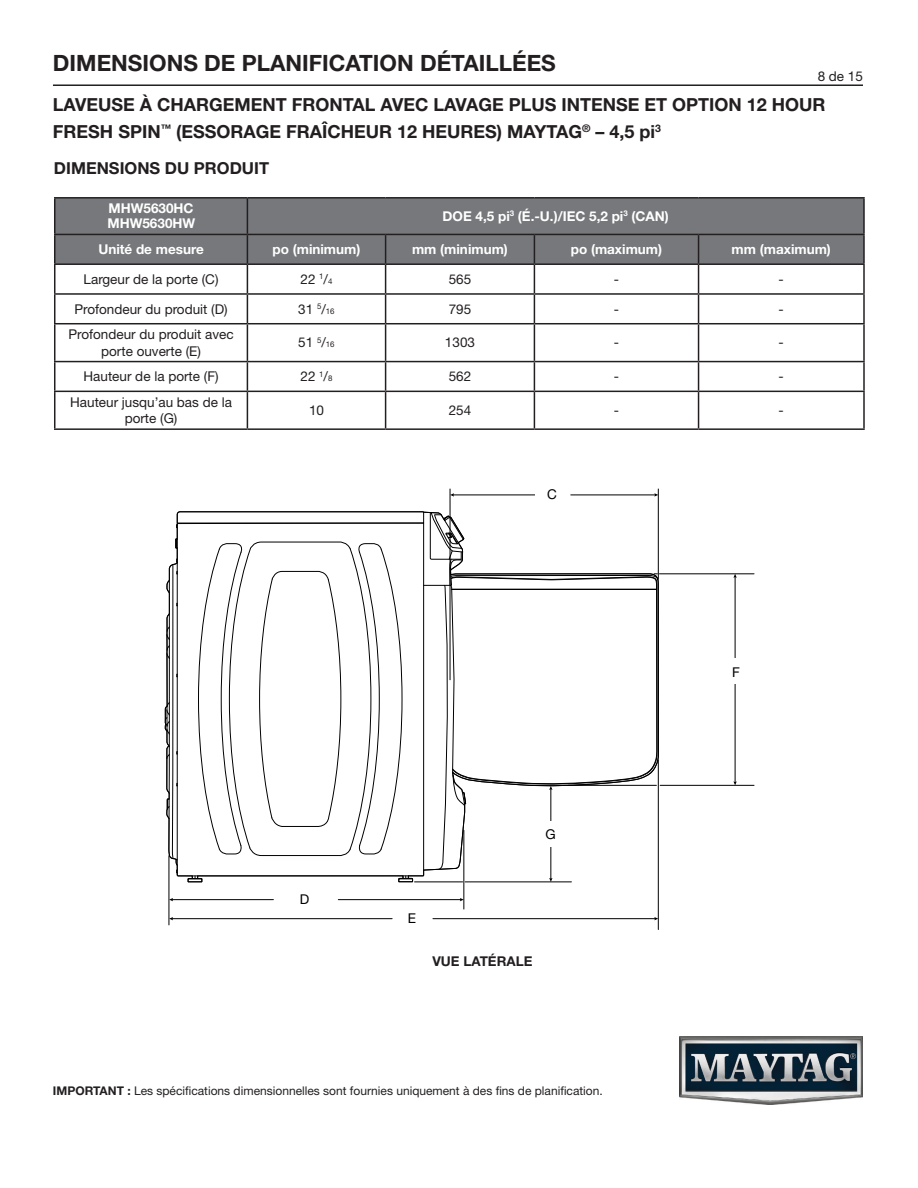
<style>
.page{position:relative;width:918px;height:1188px;background:#fff}
.page>*{position:absolute;margin:0;border:0;box-sizing:border-box;transform-origin:0 0}
.t1{font:700 22.5px "Helvetica Neue LT Std";color:#231f20}
.t2{font:700 18px/27px "Helvetica Neue LT Std";color:#231f20}
.t3{font:700 16.5px "Helvetica Neue LT Std";color:#231f20}
._2_Body{font:13.5px/16.2px "Helvetica Neue LT Std";color:#231f20;text-align:center}
._2_Body-2{font:700 13.5px/15px "Helvetica Neue LT Std";color:#fff}
.t4{font:700 13.5px "Helvetica Neue LT Std";color:#231f20}
.t5{font:13.5px "Helvetica Neue LT Std";color:#000}
.t6{font:12px "Helvetica Neue LT Std";color:#231f20}
.s1{font-size:7.8px}
.s2{font-weight:700}
</style>
<div class="page">
<hr style="left:53px;top:84px;width:810px;height:2px;background:#231f20">
<img style="left:680px;top:1037px;width:183px;height:68px">
<div style="left:55px;top:199px;width:808px;height:64px;background:#76787b"></div>
<hr style="left:863px;top:199px;width:2px;height:35px;background:#231f20">
<hr style="left:54px;top:197px;width:193px;height:2px;background:#231f20">
<hr style="left:54px;top:199px;width:1px;height:35px;background:#231f20">
<hr style="left:247px;top:197px;width:139px;height:2px;background:#231f20">
<hr style="left:386px;top:197px;width:148px;height:2px;background:#231f20">
<hr style="left:534px;top:197px;width:165px;height:2px;background:#231f20">
<hr style="left:699px;top:197px;width:166px;height:2px;background:#231f20">
<hr style="left:54px;top:234px;width:193px;height:1px;background:#231f20">
<hr style="left:247px;top:234px;width:139px;height:1px;background:#231f20">
<hr style="left:386px;top:234px;width:148px;height:1px;background:#231f20">
<hr style="left:534px;top:234px;width:165px;height:1px;background:#231f20">
<hr style="left:699px;top:234px;width:166px;height:1px;background:#231f20">
<hr style="left:863px;top:235px;width:2px;height:28px;background:#231f20">
<hr style="left:54px;top:263px;width:193px;height:2px;background:#231f20">
<hr style="left:247px;top:263px;width:139px;height:2px;background:#231f20">
<hr style="left:386px;top:263px;width:148px;height:2px;background:#231f20">
<hr style="left:534px;top:263px;width:165px;height:2px;background:#231f20">
<hr style="left:699px;top:263px;width:166px;height:2px;background:#231f20">
<hr style="left:863px;top:265px;width:2px;height:28px;background:#231f20">
<hr style="left:54px;top:293px;width:193px;height:2px;background:#231f20">
<svg style="left:54px;top:235px;width:1px;height:88px"></svg>
<hr style="left:247px;top:293px;width:139px;height:2px;background:#231f20">
<hr style="left:386px;top:293px;width:148px;height:2px;background:#231f20">
<hr style="left:534px;top:293px;width:165px;height:2px;background:#231f20">
<hr style="left:699px;top:293px;width:166px;height:2px;background:#231f20">
<hr style="left:863px;top:295px;width:2px;height:28px;background:#231f20">
<hr style="left:54px;top:323px;width:193px;height:1px;background:#231f20">
<hr style="left:54px;top:324px;width:1px;height:37px;background:#231f20">
<hr style="left:247px;top:323px;width:139px;height:1px;background:#231f20">
<hr style="left:386px;top:323px;width:148px;height:1px;background:#231f20">
<hr style="left:534px;top:323px;width:165px;height:1px;background:#231f20">
<hr style="left:699px;top:323px;width:166px;height:1px;background:#231f20">
<hr style="left:863px;top:324px;width:2px;height:37px;background:#231f20">
<hr style="left:54px;top:361px;width:193px;height:1px;background:#231f20">
<svg style="left:54px;top:362px;width:1px;height:29px"></svg>
<hr style="left:247px;top:361px;width:139px;height:1px;background:#231f20">
<hr style="left:386px;top:361px;width:148px;height:1px;background:#231f20">
<hr style="left:534px;top:361px;width:165px;height:1px;background:#231f20">
<hr style="left:699px;top:361px;width:166px;height:1px;background:#231f20">
<hr style="left:863px;top:362px;width:2px;height:29px;background:#231f20">
<hr style="left:534px;top:391px;width:165px;height:1px;background:#231f20">
<hr style="left:699px;top:391px;width:166px;height:1px;background:#231f20">
<hr style="left:863px;top:392px;width:2px;height:36px;background:#231f20">
<hr style="left:54px;top:391px;width:193px;height:1px;background:#231f20">
<hr style="left:54px;top:392px;width:1px;height:36px;background:#231f20">
<hr style="left:247px;top:391px;width:139px;height:1px;background:#231f20">
<hr style="left:386px;top:391px;width:148px;height:1px;background:#231f20">
<hr style="left:54px;top:428px;width:193px;height:2px;background:#231f20">
<hr style="left:247px;top:428px;width:139px;height:2px;background:#231f20">
<hr style="left:386px;top:428px;width:148px;height:2px;background:#231f20">
<hr style="left:534px;top:428px;width:165px;height:2px;background:#231f20">
<hr style="left:699px;top:428px;width:166px;height:2px;background:#231f20">
<svg style="left:698px;top:235px;width:1px;height:88px"></svg>
<hr style="left:698px;top:324px;width:1px;height:37px;background:#231f20">
<svg style="left:698px;top:362px;width:1px;height:29px"></svg>
<hr style="left:698px;top:392px;width:1px;height:36px;background:#231f20">
<hr style="left:534px;top:324px;width:1px;height:37px;background:#231f20">
<svg style="left:534px;top:362px;width:1px;height:29px"></svg>
<hr style="left:534px;top:392px;width:1px;height:36px;background:#231f20">
<hr style="left:385px;top:324px;width:1px;height:37px;background:#231f20">
<svg style="left:385px;top:362px;width:1px;height:29px"></svg>
<hr style="left:385px;top:392px;width:1px;height:36px;background:#231f20">
<hr style="left:247px;top:324px;width:1px;height:37px;background:#231f20">
<svg style="left:247px;top:362px;width:1px;height:29px"></svg>
<hr style="left:247px;top:392px;width:1px;height:36px;background:#231f20">
<svg style="left:247px;top:235px;width:1px;height:88px"></svg>
<svg style="left:385px;top:235px;width:1px;height:88px"></svg>
<svg style="left:534px;top:235px;width:1px;height:88px"></svg>
<hr style="left:247px;top:199px;width:1px;height:35px;background:#231f20">
<hr style="left:659px;top:574px;width:95px;height:1px;background:#000">
<hr style="left:660px;top:785px;width:94px;height:1px;background:#000">
<hr style="left:735px;top:577px;width:1px;height:89px;background:#000">
<svg style="left:733px;top:574px;width:4px;height:4px"></svg>
<hr style="left:735px;top:670px;width:1px;height:113px;background:#000">
<svg style="left:733px;top:781px;width:4px;height:4px"></svg>
<div style="left:719px;top:658px;width:32px;height:25px;background:#fff"></div>
<svg style="left:165px;top:488px;width:494px;height:442px"></svg>
<h1 class="t1" style="left:53px;top:49px;width:504px">DIMENSIONS DE PLANIFICATION DÉTAILLÉES</h1>
<h2 class="t2" style="left:53px;top:90px;width:774px">LAVEUSE À CHARGEMENT FRONTAL AVEC LAVAGE PLUS INTENSE ET OPTION 12 HOUR<br>FRESH SPIN<sup>™</sup> (ESSORAGE FRAÎCHEUR 12 HEURES) MAYTAG<sup>®</sup> – 4,5 pi<sup>3</sup></h2>
<p class="_2_Body" style="left:818px;top:68px;width:47px">8 de 15</p>
<p class="t3" style="left:54px;top:158px;width:217px">DIMENSIONS DU PRODUIT</p>
<p class="_2_Body-2" style="left:107px;top:201px;width:89px">MHW5630HC<br>MHW5630HW</p>
<p class="_2_Body-2" style="left:443px;top:208px;width:228px">DOE 4,5 pi<sup>3</sup> (É.-U.)/IEC 5,2 pi<sup>3</sup> (CAN)</p>
<p class="_2_Body-2" style="left:98px;top:242px;width:107px">Unité de mesure</p>
<p class="_2_Body-2" style="left:273px;top:242px;width:89px">po (minimum)</p>
<p class="_2_Body-2" style="left:412px;top:242px;width:97px">mm (minimum)</p>
<p class="_2_Body-2" style="left:571px;top:242px;width:93px">po (maximum)</p>
<p class="_2_Body-2" style="left:732px;top:242px;width:101px">mm (maximum)</p>
<p class="_2_Body" style="left:84px;top:271px;width:136px">Largeur de la porte (C)</p>
<p class="_2_Body" style="left:301px;top:271px;width:34px">22 <sup>1</sup>/<span class="s1">4</span></p>
<p class="_2_Body" style="left:449px;top:271px;width:24px">565</p>
<p class="_2_Body" style="left:614px;top:271px;width:7px">-</p>
<p class="_2_Body" style="left:779px;top:271px;width:7px">-</p>
<p class="_2_Body" style="left:74px;top:301px;width:155px">Profondeur du produit (D)</p>
<p class="_2_Body" style="left:298px;top:301px;width:38px">31 <sup>5</sup>/<span class="s1">16</span></p>
<p class="_2_Body" style="left:449px;top:301px;width:24px">795</p>
<p class="_2_Body" style="left:614px;top:301px;width:7px">-</p>
<p class="_2_Body" style="left:779px;top:301px;width:7px">-</p>
<p class="_2_Body" style="left:68px;top:326px;width:167px">Profondeur du produit avec porte ouverte (E)</p>
<p class="_2_Body" style="left:298px;top:334px;width:38px">51 <sup>5</sup>/<span class="s1">16</span></p>
<p class="_2_Body" style="left:445px;top:334px;width:32px">1303</p>
<p class="_2_Body" style="left:614px;top:334px;width:7px">-</p>
<p class="_2_Body" style="left:779px;top:334px;width:7px">-</p>
<p class="_2_Body" style="left:84px;top:368px;width:137px">Hauteur de la porte (F)</p>
<p class="_2_Body" style="left:301px;top:368px;width:34px">22 <sup>1</sup>/<span class="s1">8</span></p>
<p class="_2_Body" style="left:449px;top:368px;width:24px">562</p>
<p class="_2_Body" style="left:614px;top:368px;width:7px">-</p>
<p class="_2_Body" style="left:779px;top:368px;width:7px">-</p>
<p class="_2_Body" style="left:70px;top:394px;width:163px">Hauteur jusqu’au bas de la porte (G)</p>
<p class="_2_Body" style="left:309px;top:402px;width:17px">10</p>
<p class="_2_Body" style="left:449px;top:402px;width:24px">254</p>
<p class="_2_Body" style="left:614px;top:402px;width:7px">-</p>
<p class="_2_Body" style="left:779px;top:402px;width:7px">-</p>
<p class="t5" style="left:547px;top:486px;width:11px">C</p>
<p class="t5" style="left:300px;top:891px;width:11px">D</p>
<p class="t5" style="left:546px;top:826px;width:12px">G</p>
<p class="t5" style="left:408px;top:910px;width:10px">E</p>
<p class="t4" style="left:432px;top:952px;width:102px">VUE LATÉRALE</p>
<p class="t6" style="left:53px;top:1083px;width:551px"><span class="s2">IMPORTANT :</span> Les spécifications dimensionnelles sont fournies uniquement à des fins de planification.</p>
<p class="t5" style="left:732px;top:664px;width:9px">F</p>
</div>
